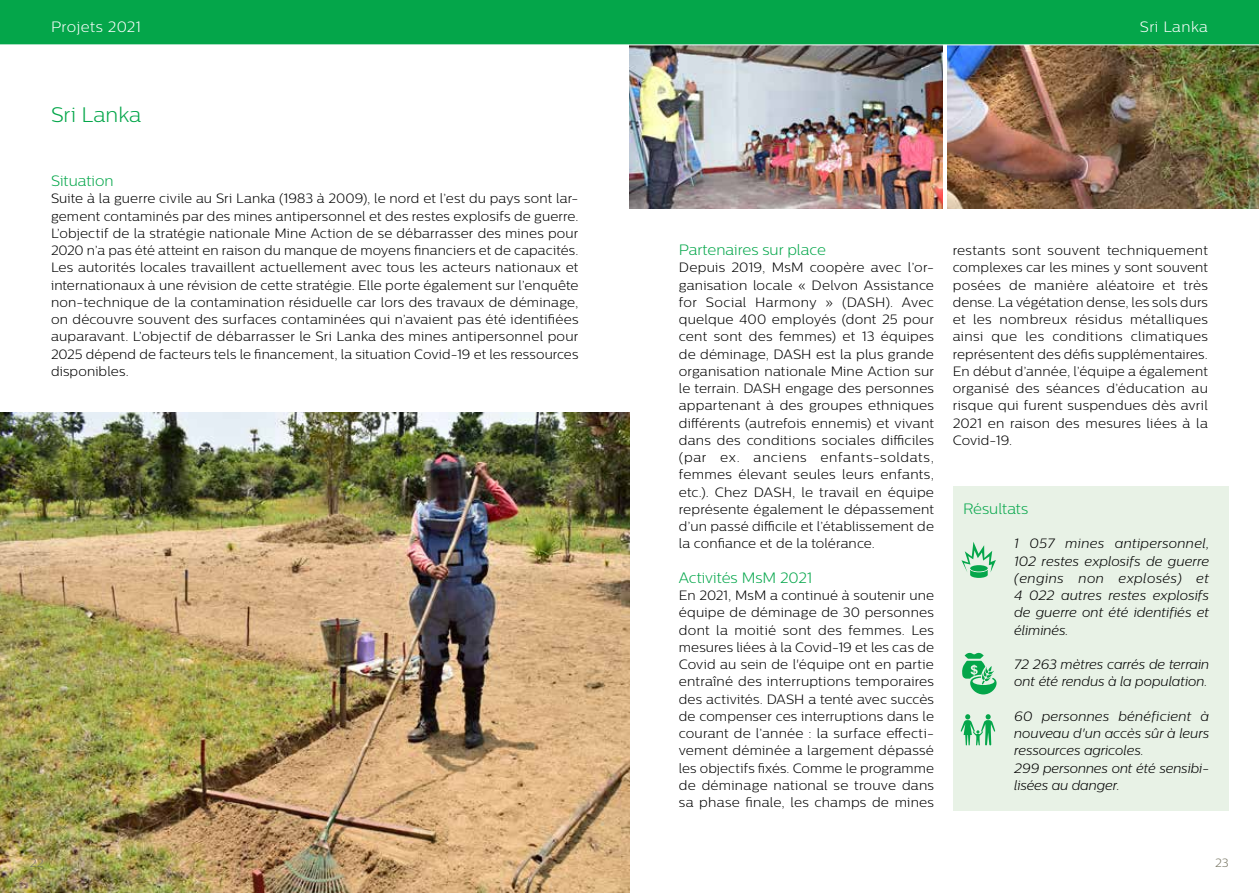
<style>
.page{position:relative;width:1259px;height:893px;background:#fff}
.page>*{position:absolute;margin:0;border:0;box-sizing:border-box;transform-origin:0 0}
.t1{font:300 21px "Centrale Sans";letter-spacing:-.005em;color:#04a64a}
.t2{font:300 15px "Centrale Sans";color:#04a64a}
.t3{font:300 15px "Centrale Sans";letter-spacing:.03em;color:#fff}
.t4{font:300 13.5px/17.2px "Centrale Sans";letter-spacing:.01em;color:#000;text-align:justify}
.t5{font:italic 300 13.5px/17.2px "Centrale Sans";letter-spacing:-.005em;color:#000}
.t6{font:300 12px "Centrale Sans";color:#797765}
</style>
<div class="page">
<div style="left:953px;top:486px;width:275px;height:325px;background:#e8f2e6"></div>
<svg style="left:961px;top:542px;width:35px;height:36px"></svg>
<svg style="left:962px;top:653px;width:34px;height:41px"></svg>
<svg style="left:960px;top:714px;width:35px;height:31px"></svg>
<img style="left:629px;top:45px;width:313px;height:163px">
<img style="left:947px;top:45px;width:312px;height:163px">
<img style="left:0;top:412px;width:630px;height:481px">
<div style="left:0;top:0;width:1259px;height:45px;background:#04a64a"></div>
<p class="t3" style="left:51px;top:19px;width:91px">Projets 2021</p>
<p class="t3" style="left:1140px;top:19px;width:70px">Sri Lanka</p>
<h1 class="t1" style="left:51px;top:103px;width:92px">Sri Lanka</h1>
<p class="t2" style="left:51px;top:172px;width:64px">Situation</p>
<p class="t4" style="left:51px;top:190px;width:529px">Suite à la guerre civile au Sri Lanka (1983 à 2009), le nord et l’est du pays sont lar&shy;gement contaminés par des mines antipersonnel et des restes explosifs de guerre.<br>L’objectif de la stratégie nationale Mine Action de se débarrasser des mines pour 2020 n’a pas été atteint en raison du manque de moyens financiers et de capacités.<br>Les autorités locales travaillent actuellement avec tous les acteurs nationaux et internationaux à une révision de cette stratégie. Elle porte également sur l’enquête non-technique de la contamination résiduelle car lors des travaux de déminage, on découvre souvent des surfaces contaminées qui n’avaient pas été identifiées auparavant. L’objectif de débarrasser le Sri Lanka des mines antipersonnel pour 2025 dépend de facteurs tels le financement, la situation Covid-19 et les ressources disponibles.</p>
<p class="t2" style="left:679px;top:241px;width:149px">Partenaires sur place</p>
<p class="t4" style="left:679px;top:259px;width:257px">Depuis 2019, MsM coopère avec l’or&shy;ganisation locale « Delvon Assistance for Social Harmony » (DASH). Avec quelque 400 employés (dont 25 pour cent sont des femmes) et 13 équipes de déminage, DASH est la plus grande organisation nationale Mine Action sur le terrain. DASH engage des personnes appartenant à des groupes ethniques différents (autrefois ennemis) et vivant dans des conditions sociales difficiles (par ex. anciens enfants-soldats, femmes élevant seules leurs enfants, etc.). Chez DASH, le travail en équipe représente également le dépassement d’un passé difficile et l’établissement de la confiance et de la tolérance.</p>
<p class="t2" style="left:679px;top:569px;width:135px">Activités MsM 2021</p>
<p class="t4" style="left:679px;top:587px;width:257px">En 2021, MsM a continué à soutenir une équipe de déminage de 30 personnes dont la moitié sont des femmes. Les mesures liées à la Covid-19 et les cas de Covid au sein de l'équipe ont en partie entraîné des interruptions temporaires des activités. DASH a tenté avec succès de compenser ces interruptions dans le courant de l’année : la surface effecti&shy;vement déminée a largement dépassé les objectifs fixés. Comme le programme de déminage national se trouve dans sa phase finale, les champs de mines</p>
<p class="t4" style="left:952px;top:242px;width:257px">restants sont souvent techniquement complexes car les mines y sont souvent posées de manière aléatoire et très dense. La végétation dense, les sols durs et les nombreux résidus métalliques ainsi que les conditions climatiques représentent des défis supplémentaires.<br>En début d’année, l’équipe a également organisé des séances d’éducation au risque qui furent suspendues dès avril 2021 en raison des mesures liées à la Covid-19.</p>
<p class="t2" style="left:963px;top:500px;width:66px">Résultats</p>
<p class="t5" style="left:1014px;top:535px;width:196px;text-align:justify">1 057 mines antipersonnel, 102 restes explosifs de guerre (engins non explosés) et 4 022 autres restes explosifs de guerre ont été identifiés et éliminés.</p>
<p class="t5" style="left:1014px;top:656px;width:196px">72 263 mètres carrés de terrain ont été rendus à la population.</p>
<p class="t5" style="left:1014px;top:707px;width:196px">60 personnes bénéficient à nouveau d'un accès sûr à leurs ressources agricoles.<br>299 personnes ont été sensibi&shy;lisées au danger.</p>
<p class="t6" style="left:30px;top:856px;width:15px">22</p>
<p class="t6" style="left:1215px;top:856px;width:15px">23</p>
</div>
